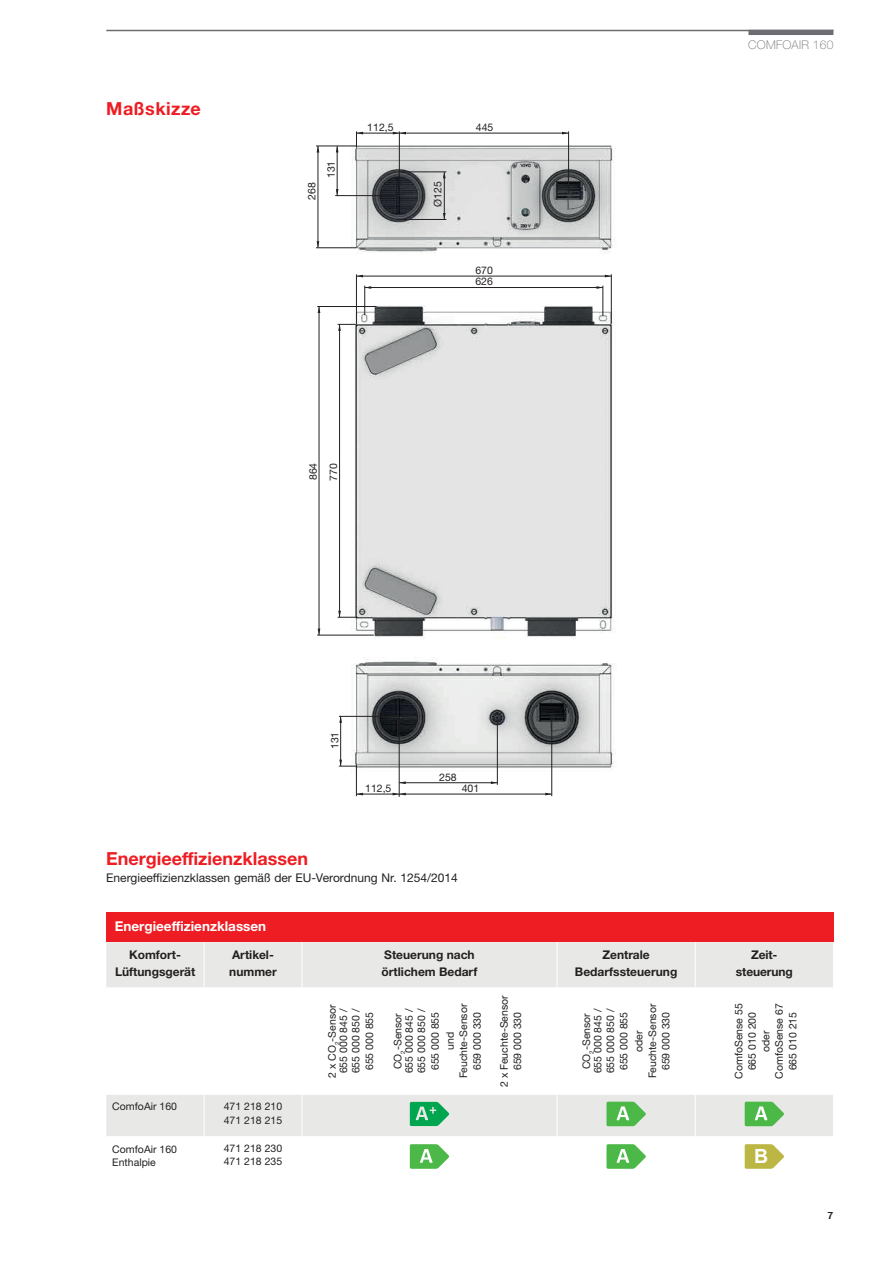
<style>
.page{position:relative;width:893px;height:1263px;background:#fff}
.page>*{position:absolute;margin:0;border:0;box-sizing:border-box;transform-origin:0 0}
.t1{font:700 19.5px "Arial";color:#fff}
.Titel_Headline{font:700 18px "Helvetica Neue LTW1 G";color:#ee1d23}
.Überschrift{font:700 18px "Helvetica Neue LTW1 G";letter-spacing:.025em;color:#ee1d23}
.Titel_Headline-2{font:700 13.5px "Helvetica Neue LTW1 G";color:#fff}
.Tabellenüberschrift{font:700 12px/16.5px "Helvetica Neue LTW1 G";color:#231f20;text-align:center}
.Titel_Headline-3{font:12px "Helvetica Neuefor Zehnder";color:#231f20}
.t2{font:100 12px "Helvetica Neue LTW1 G";letter-spacing:.025em;color:#6c6d70}
.Tabellenüberschrift-2{font:10.5px/13.5px "Helvetica Neuefor Zehnder";color:#231f20;text-align:center}
.Tabellenschrift{font:10.5px/13px "Helvetica Neuefor Zehnder";color:#231f20}
.t3{font:10.5px/11.4px "Helvetica Neue For Zehnder";color:#231f20}
.t4{font:700 10.5px "Helvetica Neue LTW1 G";color:#231f20}
</style>
<div class="page">
<hr style="left:106px;top:30px;width:727px;height:1px;background:#6c6d70">
<div style="left:748px;top:30px;width:85px;height:5px;background:#6c6d70"></div>
<img style="left:317px;top:274px;width:298px;height:523px">
<svg style="left:339px;top:717px;width:3px;height:6px"></svg>
<svg style="left:393px;top:793px;width:13px;height:1px"></svg>
<svg style="left:400px;top:781px;width:6px;height:3px"></svg>
<svg style="left:491px;top:781px;width:6px;height:3px"></svg>
<hr style="left:339px;top:716px;width:58px;height:1px;background:#231f20">
<svg style="left:339px;top:760px;width:17px;height:7px"></svg>
<hr style="left:356px;top:765px;width:1px;height:31px;background:#231f20">
<hr style="left:497px;top:718px;width:1px;height:67px;background:#231f20">
<hr style="left:551px;top:718px;width:1px;height:78px;background:#231f20">
<hr style="left:399px;top:718px;width:1px;height:79px;background:#231f20">
<hr style="left:356px;top:794px;width:196px;height:1px;background:#231f20">
<hr style="left:399px;top:782px;width:98px;height:1px;background:#231f20">
<hr style="left:340px;top:716px;width:1px;height:50px;background:#231f20">
<img style="left:316px;top:131px;width:300px;height:123px">
<svg style="left:393px;top:132px;width:13px;height:1px"></svg>
<svg style="left:443px;top:213px;width:3px;height:6px"></svg>
<hr style="left:399px;top:219px;width:47px;height:1px;background:#231f20">
<hr style="left:399px;top:172px;width:47px;height:1px;background:#231f20">
<hr style="left:335px;top:195px;width:62px;height:1px;background:#231f20">
<hr style="left:399px;top:131px;width:1px;height:63px;background:#231f20">
<svg style="left:356px;top:131px;width:7px;height:16px"></svg>
<hr style="left:316px;top:146px;width:40px;height:1px;background:#231f20">
<hr style="left:357px;top:133px;width:211px;height:1px;background:#231f20">
<hr style="left:568px;top:131px;width:1px;height:63px;background:#231f20">
<hr style="left:337px;top:146px;width:1px;height:50px;background:#231f20">
<hr style="left:318px;top:146px;width:1px;height:102px;background:#231f20">
<hr style="left:444px;top:172px;width:1px;height:47px;background:#231f20">
<hr style="left:316px;top:247px;width:40px;height:1px;background:#231f20">
<svg style="left:596px;top:286px;width:7px;height:3px"></svg>
<hr style="left:319px;top:307px;width:1px;height:328px;background:#231f20">
<hr style="left:357px;top:276px;width:254px;height:1px;background:#231f20">
<hr style="left:611px;top:274px;width:1px;height:50px;background:#231f20">
<hr style="left:317px;top:306px;width:60px;height:1px;background:#231f20">
<svg style="left:338px;top:324px;width:18px;height:7px"></svg>
<hr style="left:339px;top:324px;width:1px;height:293px;background:#231f20">
<hr style="left:603px;top:286px;width:1px;height:30px;background:#231f20">
<hr style="left:365px;top:287px;width:238px;height:1px;background:#231f20">
<svg style="left:338px;top:611px;width:18px;height:7px"></svg>
<hr style="left:317px;top:635px;width:57px;height:1px;background:#231f20">
<hr style="left:356px;top:274px;width:1px;height:50px;background:#231f20">
<svg style="left:364px;top:286px;width:7px;height:29px"></svg>
<div style="left:106px;top:912px;width:727px;height:30px;background:#ee1d23"></div>
<div style="left:106px;top:942px;width:727px;height:45px;background:#e8e9e7"></div>
<svg style="left:106px;top:1095px;width:727px;height:73px;fill:#e8e9e7"></svg>
<hr style="left:106px;top:1136px;width:98px;height:1px;background:#fff">
<hr style="left:204px;top:1136px;width:98px;height:1px;background:#fff">
<hr style="left:302px;top:1136px;width:255px;height:1px;background:#fff">
<hr style="left:557px;top:1136px;width:138px;height:1px;background:#fff">
<hr style="left:696px;top:1136px;width:137px;height:1px;background:#fff">
<hr style="left:204px;top:1094px;width:1px;height:43px;background:#fff">
<hr style="left:302px;top:1094px;width:1px;height:43px;background:#fff">
<hr style="left:557px;top:1094px;width:1px;height:43px;background:#fff">
<hr style="left:695px;top:1094px;width:1px;height:43px;background:#fff">
<hr style="left:204px;top:1137px;width:1px;height:42px;background:#fff">
<hr style="left:302px;top:1137px;width:1px;height:42px;background:#fff">
<hr style="left:557px;top:1137px;width:1px;height:42px;background:#fff">
<hr style="left:695px;top:1137px;width:1px;height:42px;background:#fff">
<hr style="left:204px;top:942px;width:1px;height:45px;background:#fff">
<hr style="left:301px;top:942px;width:1px;height:45px;background:#fff">
<hr style="left:557px;top:942px;width:1px;height:45px;background:#fff">
<hr style="left:695px;top:942px;width:1px;height:45px;background:#fff">
<svg style="left:410px;top:1102px;width:39px;height:24px"></svg>
<svg style="left:606px;top:1102px;width:40px;height:24px"></svg>
<svg style="left:745px;top:1102px;width:39px;height:24px"></svg>
<svg style="left:410px;top:1144px;width:39px;height:25px"></svg>
<svg style="left:606px;top:1144px;width:40px;height:25px"></svg>
<svg style="left:745px;top:1144px;width:39px;height:25px"></svg>
<div style="left:754px;top:1145px;width:16px;height:20px;background:#bcb644"></div>
<p class="Überschrift" style="left:106px;top:97px;width:96px">Maßskizze</p>
<p class="t3" style="left:306px;top:200px;width:19px;rotate:-90deg">268</p>
<p class="t3" style="left:325px;top:178px;width:19px;rotate:-90deg">131</p>
<p class="t3" style="left:367px;top:121px;width:28px">112,5</p>
<p class="t3" style="left:476px;top:122px;width:19px">445</p>
<p class="t3" style="left:432px;top:207px;width:27px;rotate:-90deg">Ø125</p>
<p class="t3" style="left:475px;top:264px;width:19px">670<br>626</p>
<p class="t3" style="left:303px;top:481px;width:19px;line-height:20.4px;rotate:-90deg">864<br>770</p>
<p class="t2" style="left:748px;top:37px;width:87px">COMFOAIR 160</p>
<p class="t3" style="left:329px;top:749px;width:19px;rotate:-90deg">131</p>
<p class="t3" style="left:365px;top:783px;width:28px">112,5</p>
<p class="t3" style="left:439px;top:771px;width:19px">258</p>
<p class="t3" style="left:462px;top:783px;width:19px">401</p>
<p class="Titel_Headline" style="left:106px;top:848px;width:203px">Energieeffizienzklassen</p>
<p class="Titel_Headline-3" style="left:106px;top:871px;width:353px">Energieeffizienzklassen gemäß der EU-Verordnung Nr. 1254/2014</p>
<p class="Titel_Headline-2" style="left:115px;top:918px;width:153px">Energieeffizienzklassen</p>
<p class="Tabellenüberschrift" style="left:115px;top:947px;width:82px">Komfort-<br>Lüftungsgerät</p>
<p class="Tabellenüberschrift" style="left:232px;top:947px;width:43px">Artikel-</p>
<p class="Tabellenüberschrift" style="left:384px;top:947px;width:92px">Steuerung nach</p>
<p class="Tabellenüberschrift" style="left:382px;top:963px;width:97px">örtlichem Bedarf</p>
<p class="Tabellenüberschrift" style="left:229px;top:963px;width:49px">nummer</p>
<p class="Tabellenüberschrift" style="left:603px;top:947px;width:49px">Zentrale</p>
<p class="Tabellenüberschrift" style="left:575px;top:963px;width:104px">Bedarfssteuerung</p>
<p class="Tabellenüberschrift" style="left:736px;top:947px;width:58px">Zeit&shy;steuerung</p>
<p class="Tabellenüberschrift-2" style="left:457px;top:1078px;width:76px;rotate:-90deg">Feuchte-Sensor</p>
<p class="Tabellenüberschrift-2" style="left:470px;top:1070px;width:60px;rotate:-90deg">659 000 330</p>
<p class="Tabellenüberschrift-2" style="left:325px;top:1078px;width:75px;rotate:-90deg">2 x CO<sub>2</sub>-Sensor</p>
<p class="Tabellenschrift" style="left:337px;top:1073px;width:67px;text-align:center;rotate:-90deg">655 000 845 /<br>655 000 850 /<br>655 000 855</p>
<p class="Tabellenüberschrift-2" style="left:391px;top:1069px;width:58px;rotate:-90deg">CO<sub>2</sub>-Sensor</p>
<p class="Tabellenschrift" style="left:402px;top:1073px;width:67px;text-align:center;rotate:-90deg">655 000 845 /<br>655 000 850 /<br>655 000 855</p>
<p class="Tabellenüberschrift-2" style="left:443px;top:1050px;width:19px;rotate:-90deg">und</p>
<p class="Tabellenüberschrift-2" style="left:497px;top:1087px;width:93px;rotate:-90deg">2 x Feuchte-Sensor</p>
<p class="Tabellenüberschrift-2" style="left:511px;top:1070px;width:60px;rotate:-90deg">659 000 330</p>
<p class="Tabellenüberschrift-2" style="left:581px;top:1073px;width:67px;line-height:11.1px;rotate:-90deg">CO<sub>2</sub>-Sensor<br>655 000 845 /</p>
<p class="Tabellenüberschrift-2" style="left:603px;top:1073px;width:67px;rotate:-90deg">655 000 850 /<br>655 000 855</p>
<p class="Tabellenüberschrift-2" style="left:632px;top:1078px;width:76px;rotate:-90deg">oder<br>Feuchte-Sensor<br>659 000 330</p>
<p class="Tabellenüberschrift-2" style="left:732px;top:1079px;width:77px;rotate:-90deg">ComfoSense 55</p>
<p class="Tabellenüberschrift-2" style="left:745px;top:1070px;width:60px;rotate:-90deg">665 010 200</p>
<p class="Tabellenüberschrift-2" style="left:772px;top:1079px;width:77px;rotate:-90deg">ComfoSense 67</p>
<p class="Tabellenüberschrift-2" style="left:786px;top:1070px;width:60px;rotate:-90deg">665 010 215</p>
<p class="Tabellenüberschrift-2" style="left:759px;top:1052px;width:23px;rotate:-90deg">oder</p>
<p class="Tabellenschrift" style="left:112px;top:1100px;width:66px">ComfoAir 160</p>
<p class="Tabellenschrift" style="left:224px;top:1100px;width:60px;line-height:13.5px">471 218 210<br>471 218 215</p>
<p class="Tabellenschrift" style="left:112px;top:1142px;width:66px;line-height:13.5px">ComfoAir 160<br>Enthalpie</p>
<p class="Tabellenschrift" style="left:224px;top:1141px;width:60px;line-height:13.5px">471 218 230<br>471 218 235</p>
<p class="t1" style="left:754px;top:1145px;width:16px">B</p>
<p class="t4" style="left:828px;top:1209px;width:7px">7</p>
</div>
